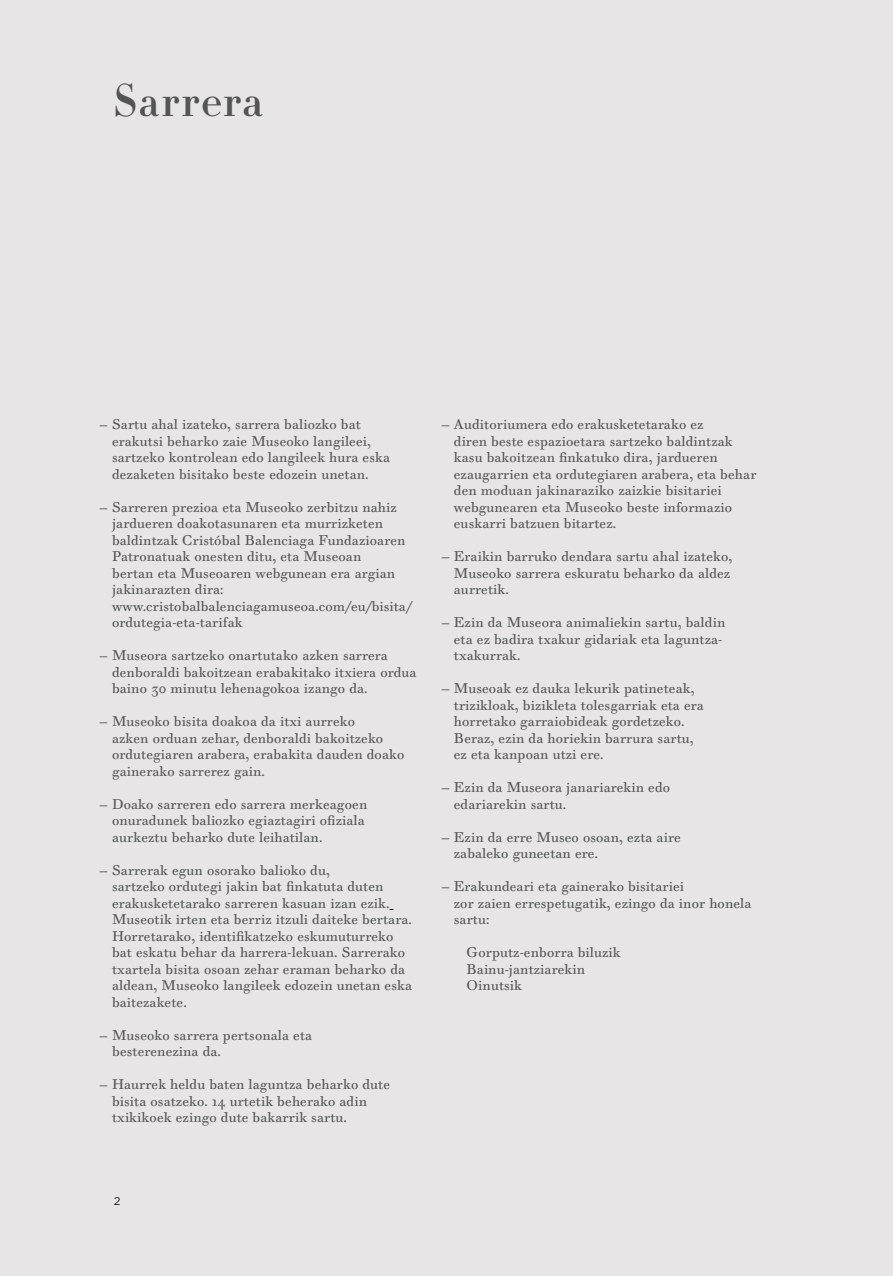
<style>
.page{position:relative;width:893px;height:1276px;background:#e7e5e5}
.page>*{position:absolute;margin:0;border:0;box-sizing:border-box;transform-origin:0 0}
.t1{font:500 45px "Didot HTF 06";letter-spacing:.025em;color:#535454}
.t2{font:13.5px/16.5px "Walbaum Text Pro";letter-spacing:.01em;color:#535454}
.t3{font:11.25px "Gotham HTF";color:#1c1b1a}
</style>
<div class="page">
<h1 class="t1" style="left:113px;top:72px;width:151px">Sarrera</h1>
<p class="t2" style="left:112px;top:416px;width:279px;text-indent:-13px">— Sartu ahal izateko, sarrera baliozko bat erakutsi beharko zaie Museoko langileei, sartzeko kontrolean edo langileek hura eska dezaketen bisitako beste edozein unetan.</p>
<p class="t2" style="left:112px;top:499px;width:301px;text-indent:-13px">— Sarreren prezioa eta Museoko zerbitzu nahiz jardueren doakotasunaren eta murrizketen baldintzak Cristóbal Balenciaga Fundazioaren Patronatuak onesten ditu, eta Museoan<br>bertan eta Museoaren webgunean era argian jakinarazten dira: www.cristobalbalenciagamuseoa.com/eu/bisita/ ordutegia-eta-tarifak</p>
<p class="t2" style="left:112px;top:647px;width:306px;text-indent:-13px">— Museora sartzeko onartutako azken sarrera denboraldi bakoitzean erabakitako itxiera ordua baino 30 minutu lehenagokoa izango da.</p>
<p class="t2" style="left:112px;top:713px;width:294px;text-indent:-13px">— Museoko bisita doakoa da itxi aurreko<br>azken orduan zehar, denboraldi bakoitzeko ordutegiaren arabera, erabakita dauden doako gainerako sarrerez gain.</p>
<p class="t2" style="left:112px;top:796px;width:257px;text-indent:-13px">— Doako sarreren edo sarrera merkeagoen onuradunek baliozko egiaztagiri ofiziala aurkeztu beharko dute leihatilan.</p>
<p class="t2" style="left:112px;top:862px;width:301px;text-indent:-13px">— Sarrerak egun osorako balioko du,<br>sartzeko ordutegi jakin bat finkatuta duten erakusketetarako sarreren kasuan izan ezik.<br>Museotik irten eta berriz itzuli daiteke bertara.<br>Horretarako, identifikatzeko eskumuturreko bat eskatu behar da harrera-lekuan. Sarrerako txartela bisita osoan zehar eraman beharko da aldean, Museoko langileek edozein unetan eska baitezakete.</p>
<p class="t2" style="left:112px;top:1027px;width:202px;text-indent:-13px">— Museoko sarrera pertsonala eta besterenezina da.</p>
<p class="t2" style="left:112px;top:1076px;width:279px;text-indent:-13px">— Haurrek heldu baten laguntza beharko dute bisita osatzeko. 14 urtetik beherako adin txikikoek ezingo dute bakarrik sartu.</p>
<p class="t2" style="left:454px;top:416px;width:304px;text-indent:-13px">— Auditoriumera edo erakusketetarako ez<br>diren beste espazioetara sartzeko baldintzak kasu bakoitzean finkatuko dira, jardueren ezaugarrien eta ordutegiaren arabera, eta behar den moduan jakinaraziko zaizkie bisitariei webgunearen eta Museoko beste informazio euskarri batzuen bitartez.</p>
<p class="t2" style="left:454px;top:548px;width:280px;text-indent:-13px">— Eraikin barruko dendara sartu ahal izateko,<br>Museoko sarrera eskuratu beharko da aldez aurretik.</p>
<p class="t2" style="left:454px;top:614px;width:273px;text-indent:-13px">— Ezin da Museora animaliekin sartu, baldin eta ez badira txakur gidariak eta laguntza&shy;txakurrak.</p>
<p class="t2" style="left:454px;top:680px;width:251px;text-indent:-13px">— Museoak ez dauka lekurik patineteak, trizikloak, bizikleta tolesgarriak eta era horretako garraiobideak gordetzeko.<br>Beraz, ezin da horiekin barrura sartu, ez eta kanpoan utzi ere.</p>
<p class="t2" style="left:454px;top:779px;width:218px;text-indent:-13px">— Ezin da Museora janariarekin edo edariarekin sartu.</p>
<p class="t2" style="left:454px;top:829px;width:228px;text-indent:-13px">— Ezin da erre Museo osoan, ezta aire zabaleko guneetan ere.</p>
<p class="t2" style="left:454px;top:878px;width:299px;text-indent:-13px">— Erakundeari eta gainerako bisitariei<br>zor zaien errespetugatik, ezingo da inor honela sartu:</p>
<p class="t2" style="left:467px;top:944px;width:156px">Gorputz-enborra biluzik<br>Bainu-jantziarekin<br>Oinutsik</p>
<p class="t3" style="left:114px;top:1194px;width:8px">2</p>
</div>
